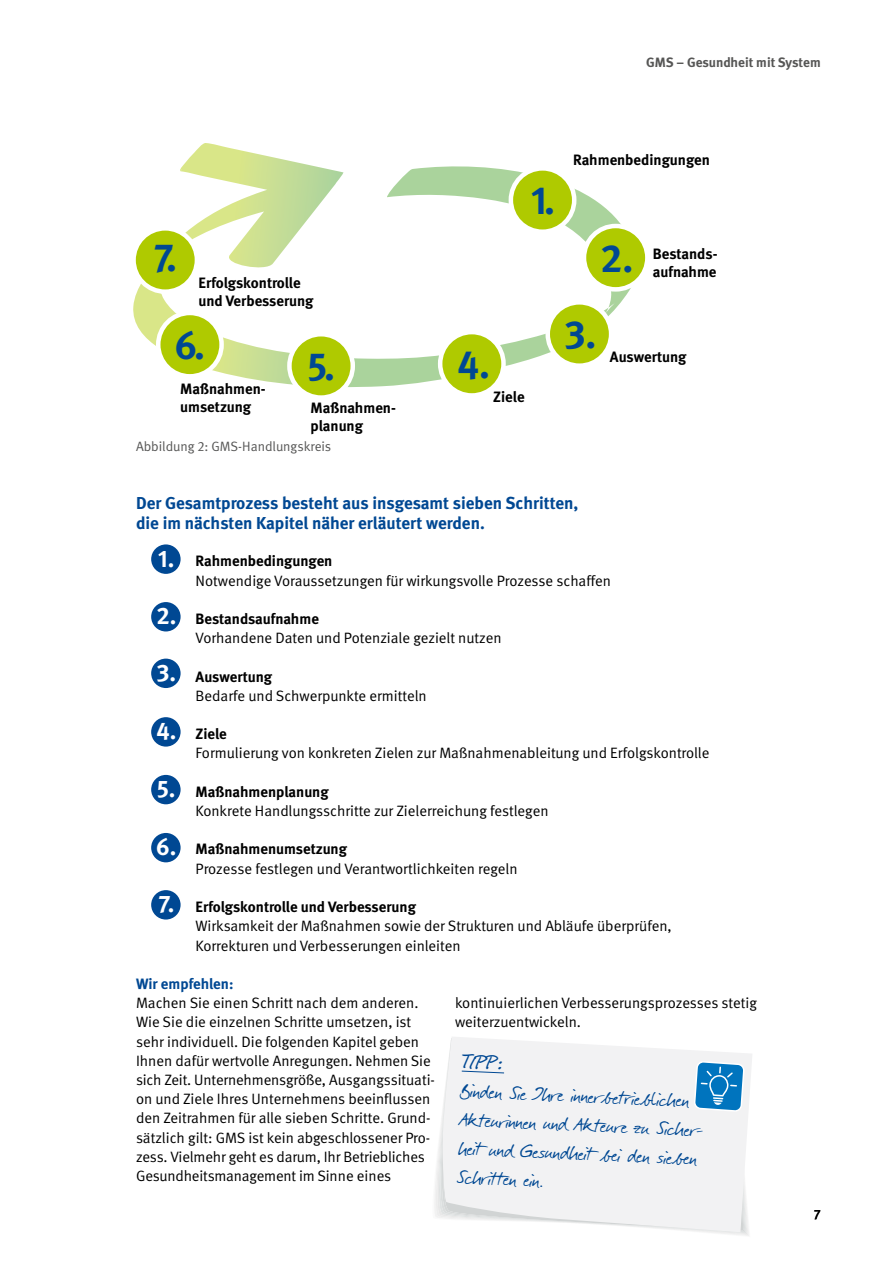
<style>
.page{position:relative;width:893px;height:1263px;background:#fff}
.page>*{position:absolute;margin:0;border:0;box-sizing:border-box;transform-origin:0 0}
.t1{font:700 39.45px "DGUV Meta";color:#004893}
._02_Fließtext_Fließtext{font:24px/28.5px "Darkwoman";color:#004893}
.t2{font:700 24px "DGUV Meta";color:#fff}
._02_Fließtext_Fließtext-2{font:21.3px "Pecherkursiv";color:#004893}
._01_Überschriften_Zwischenüberschrift_Bla{font:700 17.25px/20.2px "DGUV Meta";color:#004893}
._02_Fließtext_Fließtext-3{font:15px/19.2px "DGUV Meta";color:#000}
._02_Fließtext_Fließtext-4{font:700 15px/18px "DGUV Meta";color:#000}
.t3{font:13.5px "DGUV Meta";letter-spacing:-.005em;color:#565655}
.t4{font:700 13.5px "DGUV Meta";color:#565655}
.t5{font:500 13.5px "DGUV Meta";color:#000}
.s1{font-weight:700}
.s2{font-weight:700;color:#004893}
</style>
<div class="page">
<div style="left:150px;top:543px;width:32px;height:32px;background:#004893;border-radius:50%"></div>
<div style="left:149px;top:542px;width:34px;height:34px;border:2px solid #fff;border-radius:50%"></div>
<div style="left:150px;top:601px;width:32px;height:32px;background:#004893;border-radius:50%"></div>
<div style="left:149px;top:600px;width:34px;height:34px;border:2px solid #fff;border-radius:50%"></div>
<div style="left:150px;top:657px;width:32px;height:32px;background:#004893;border-radius:50%"></div>
<div style="left:149px;top:656px;width:34px;height:34px;border:2px solid #fff;border-radius:50%"></div>
<div style="left:150px;top:716px;width:32px;height:32px;background:#004893;border-radius:50%"></div>
<div style="left:149px;top:715px;width:34px;height:34px;border:2px solid #fff;border-radius:50%"></div>
<div style="left:150px;top:774px;width:32px;height:31px;background:#004893;border-radius:50%"></div>
<div style="left:149px;top:773px;width:34px;height:33px;border:2px solid #fff;border-radius:50%"></div>
<div style="left:150px;top:832px;width:32px;height:31px;background:#004893;border-radius:50%"></div>
<div style="left:149px;top:831px;width:34px;height:34px;border:2px solid #fff;border-radius:50%"></div>
<div style="left:150px;top:889px;width:32px;height:32px;background:#004893;border-radius:50%"></div>
<div style="left:149px;top:888px;width:34px;height:34px;border:2px solid #fff;border-radius:50%"></div>
<svg style="left:133px;top:143px;width:497px;height:244px"></svg>
<div style="left:548px;top:302px;width:63px;height:64px;background:#afca00;border-radius:50%"></div>
<div style="left:545px;top:300px;width:68px;height:68px;border:4px solid #fff;border-radius:50%"></div>
<div style="left:440px;top:332px;width:63px;height:63px;background:#afca00;border-radius:50%"></div>
<div style="left:438px;top:330px;width:68px;height:68px;border:4px solid #fff;border-radius:50%"></div>
<div style="left:289px;top:334px;width:64px;height:64px;background:#afca00;border-radius:50%"></div>
<div style="left:287px;top:332px;width:68px;height:68px;border:4px solid #fff;border-radius:50%"></div>
<div style="left:158px;top:313px;width:64px;height:63px;background:#afca00;border-radius:50%"></div>
<div style="left:156px;top:311px;width:68px;height:68px;border:4px solid #fff;border-radius:50%"></div>
<div style="left:134px;top:228px;width:63px;height:64px;background:#afca00;border-radius:50%"></div>
<div style="left:131px;top:226px;width:68px;height:68px;border:4px solid #fff;border-radius:50%"></div>
<div style="left:511px;top:168px;width:63px;height:64px;background:#afca00;border-radius:50%"></div>
<div style="left:509px;top:166px;width:67px;height:68px;border:4px solid #fff;border-radius:50%"></div>
<div style="left:584px;top:226px;width:63px;height:63px;background:#afca00;border-radius:50%"></div>
<div style="left:582px;top:224px;width:68px;height:68px;border:4px solid #fff;border-radius:50%"></div>
<svg style="left:434px;top:1053px;width:315px;height:179px;fill:#f2f2f3"></svg>
<svg style="left:442px;top:1037px;width:298px;height:195px"></svg>
<svg style="left:461px;top:1071px;width:43px;height:2px"></svg>
<svg style="left:693px;top:1060px;width:53px;height:53px"></svg>
<p class="t4" style="left:646px;top:54px;width:176px">GMS – Gesundheit mit System</p>
<h1 class="t1" style="left:154px;top:234px;width:25px">7.</h1>
<p class="_02_Fließtext_Fließtext-4" style="left:199px;top:274px;width:117px">Erfolgskontrolle und Verbesserung</p>
<h1 class="t1" style="left:531px;top:177px;width:25px">1.</h1>
<h1 class="t1" style="left:175px;top:322px;width:31px">6.</h1>
<p class="_02_Fließtext_Fließtext-4" style="left:180px;top:380px;width:87px">Maßnahmen&shy;umsetzung</p>
<h1 class="t1" style="left:308px;top:343px;width:29px">5.</h1>
<h1 class="t1" style="left:457px;top:341px;width:34px">4.</h1>
<p class="_02_Fließtext_Fließtext-4" style="left:311px;top:400px;width:87px">Maßnahmen&shy;planung</p>
<p class="_02_Fließtext_Fließtext-4" style="left:493px;top:388px;width:33px">Ziele</p>
<p class="t3" style="left:136px;top:439px;width:197px">Abbildung 2: GMS-Handlungskreis</p>
<p class="_02_Fließtext_Fließtext-4" style="left:573px;top:152px;width:138px">Rahmenbedingungen</p>
<h1 class="t1" style="left:601px;top:235px;width:34px">2.</h1>
<h1 class="t1" style="left:565px;top:311px;width:33px">3.</h1>
<p class="_02_Fließtext_Fließtext-4" style="left:653px;top:245px;width:66px">Bestands&shy;aufnahme</p>
<p class="_02_Fließtext_Fließtext-4" style="left:610px;top:348px;width:78px">Auswertung</p>
<h2 class="_01_Überschriften_Zwischenüberschrift_Bla" style="left:136px;top:493px;width:444px">Der Gesamtprozess besteht aus insgesamt sieben Schritten, die im nächsten Kapitel näher erläutert werden.</h2>
<h2 class="t2" style="left:158px;top:544px;width:18px">1.</h2>
<h2 class="t2" style="left:156px;top:602px;width:22px">2.</h2>
<h2 class="t2" style="left:157px;top:658px;width:21px">3.</h2>
<h2 class="t2" style="left:156px;top:717px;width:21px">4.</h2>
<h2 class="t2" style="left:157px;top:774px;width:20px">5.</h2>
<h2 class="t2" style="left:156px;top:832px;width:22px">6.</h2>
<h2 class="t2" style="left:158px;top:890px;width:17px">7.</h2>
<p class="_02_Fließtext_Fließtext-3" style="left:196px;top:552px;width:417px"><span class="s1">Rahmenbedingungen<br></span>Notwendige Voraussetzungen für wirkungsvolle Prozesse schaffen</p>
<p class="_02_Fließtext_Fließtext-4" style="left:196px;top:610px;width:125px">Bestandsaufnahme</p>
<p class="_02_Fließtext_Fließtext-3" style="left:196px;top:629px;width:308px">Vorhandene Daten und Potenziale gezielt nutzen</p>
<p class="_02_Fließtext_Fließtext-4" style="left:196px;top:668px;width:78px">Auswertung</p>
<p class="_02_Fließtext_Fließtext-3" style="left:196px;top:686px;width:233px">Bedarfe und Schwerpunkte ermitteln</p>
<p class="_02_Fließtext_Fließtext-4" style="left:196px;top:725px;width:33px">Ziele</p>
<p class="_02_Fließtext_Fließtext-3" style="left:196px;top:744px;width:515px">Formulierung von konkreten Zielen zur Maßnahmenableitung und Erfolgskontrolle</p>
<p class="_02_Fließtext_Fließtext-4" style="left:196px;top:783px;width:135px">Maßnahmenplanung</p>
<p class="_02_Fließtext_Fließtext-3" style="left:196px;top:802px;width:354px">Konkrete Handlungsschritte zur Zielerreichung festlegen</p>
<p class="_02_Fließtext_Fließtext-3" style="left:196px;top:840px;width:324px"><span class="s1">Maßnahmenumsetzung<br></span>Prozesse festlegen und Verantwortlichkeiten regeln</p>
<p class="_02_Fließtext_Fließtext-3" style="left:196px;top:898px;width:478px"><span class="s1">Erfolgskontrolle und Verbesserung<br></span>Wirksamkeit der Maßnahmen sowie der Strukturen und Abläufe überprüfen,<br>Korrekturen und Verbesserungen einleiten</p>
<p class="_02_Fließtext_Fließtext-3" style="left:136px;top:974px;width:300px"><span class="s2">Wir empfehlen:<br></span>Machen Sie einen Schritt nach dem anderen.<br>Wie Sie die einzelnen Schritte umsetzen, ist sehr individuell. Die folgenden Kapitel geben Ihnen dafür wertvolle Anregungen. Nehmen Sie sich Zeit. Unternehmensgröße, Ausgangssituati&shy;on und Ziele Ihres Unternehmens beeinflussen den Zeitrahmen für alle sieben Schritte. Grund&shy;sätzlich gilt: GMS ist kein abgeschlossener Pro&shy;zess. Vielmehr geht es darum, Ihr Betriebliches Gesundheitsmanagement im Sinne eines</p>
<p class="_02_Fließtext_Fließtext-3" style="left:455px;top:994px;width:303px">kontinuierlichen Verbesserungsprozesses stetig weiterzuentwickeln.</p>
<p class="_02_Fließtext_Fließtext-2" style="left:463px;top:1048px;width:44px;rotate:3deg">TIPP:</p>
<p class="_02_Fließtext_Fließtext" style="left:461px;top:1075px;width:251px;rotate:2deg">Binden Sie Ihre innerbetrieblichen<br>Akteurinnen und Akteure zu Sicher&shy;heit und Gesundheit bei den sieben<br>Schritten ein.</p>
<p class="t5" style="left:814px;top:1207px;width:8px">7</p>
</div>
